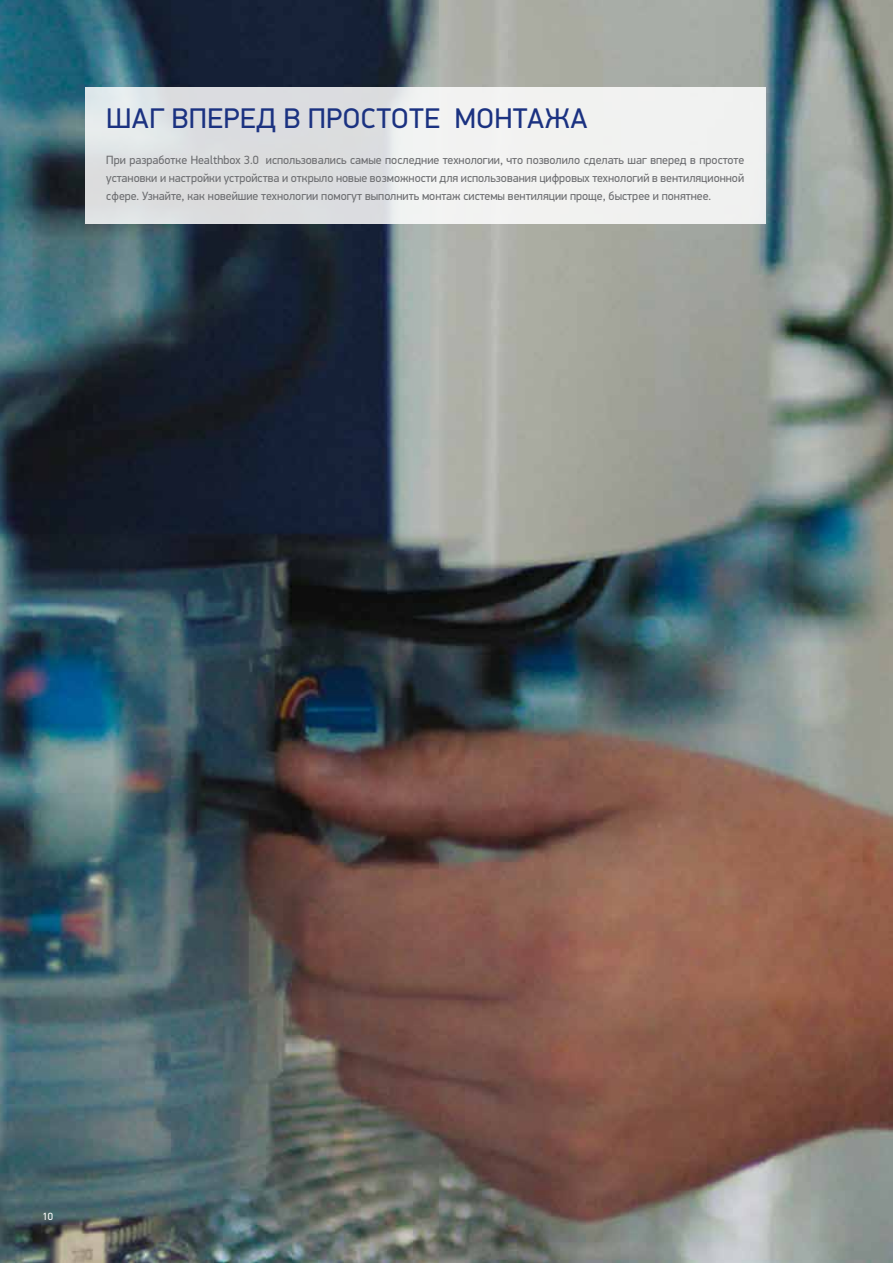
<style>
.page{position:relative;width:893px;height:1263px;background:#fff}
.page>*{position:absolute;margin:0;border:0;box-sizing:border-box;transform-origin:0 0}
.t1{font:28.5px "PF Din Display Pro";letter-spacing:.02em;color:#1b3281}
.t2{font:12px/18px "PF Din Display Pro";color:#6d6e71;text-align:justify}
.t3{font:10.5px "PF Din Display Pro";color:#fff}
</style>
<div class="page">
<img style="left:0;top:0;width:893px;height:1263px">
<div style="left:85px;top:87px;width:680px;height:136px;background:linear-gradient(to right,#d9dcde,#f6f6f4)"></div>
<h1 class="t1" style="left:107px;top:101px;width:482px">ШАГ ВПЕРЕД В ПРОСТОТЕ МОНТАЖА</h1>
<p class="t2" style="left:106px;top:151px;width:639px">При разработке Healthbox 3.0 использовались самые последние технологии, что позволило сделать шаг вперед в простоте установки и настройки устройства и открыло новые возможности для использования цифровых технологий в вентиляционной сфере. Узнайте, как новейшие технологии помогут выполнить монтаж системы вентиляции проще, быстрее и понятнее.</p>
<p class="t3" style="left:43px;top:1210px;width:12px">10</p>
</div>
